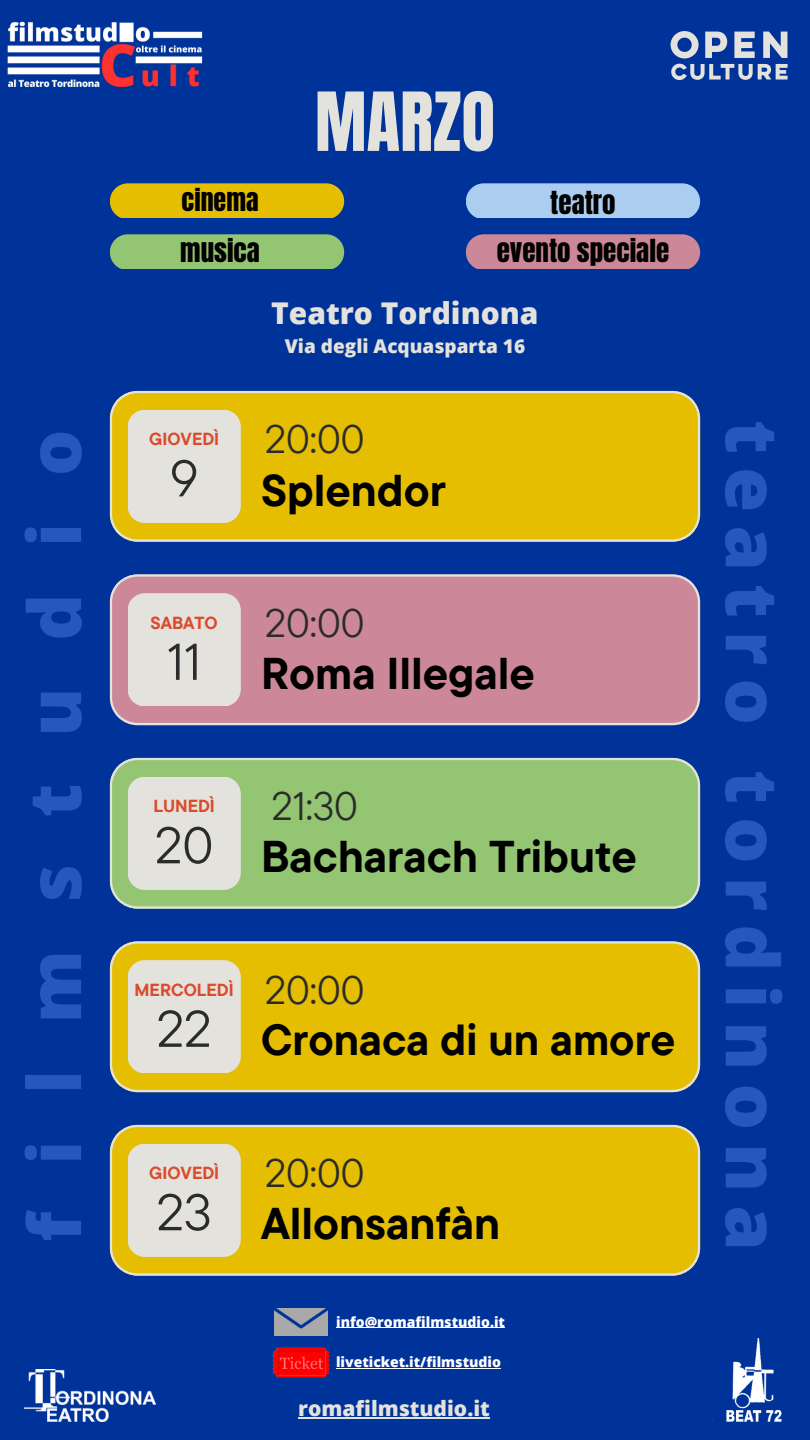
<style>
.page{position:relative;width:810px;height:1440px;background:#039}
.page>*{position:absolute;margin:0;border:0;box-sizing:border-box;transform-origin:0 0}
.t1{font:800 73px "Open Sans";letter-spacing:.18em;color:#2458bf}
.t2{font:800 73px "Open Sans";letter-spacing:.645em;color:#2458bf}
.t3{font:69.2px "Anton";color:#e4e2dd}
.t4{font:700 44.4px "TT Commons Pro";color:#000}
.t5{font:700 43.4px "TT Commons Pro";color:#000}
.t6{font:39.7px "TT Commons Pro";color:#2b2b2b}
.t7{font:800 30px "Open Sans";color:#e4e2dd}
.t8{font:27px "Anton";color:#000}
.t9{font:26px "Anton";color:#000}
.t10{font:800 21px "Open Sans";color:#e4e2dd}
.t11{font:800 19px "Open Sans";color:#e4e2dd}
.t12{font:700 17.4px "TT Commons Pro";color:#db4a2b}
.t13{font:800 14px "Open Sans";color:#fff}
</style>
<div class="page">
<div style="left:110px;top:391px;width:590px;height:151px;background:#e5be01"></div>
<div style="left:128px;top:410px;width:112px;height:113px;background:#e4e2dd"></div>
<div style="left:110px;top:574px;width:590px;height:151px;background:#c89"></div>
<div style="left:128px;top:593px;width:112px;height:113px;background:#e4e2dd"></div>
<div style="left:110px;top:758px;width:590px;height:151px;background:#93c572"></div>
<div style="left:128px;top:777px;width:112px;height:113px;background:#e4e2dd"></div>
<div style="left:110px;top:941px;width:590px;height:151px;background:#e5be01"></div>
<div style="left:128px;top:960px;width:112px;height:113px;background:#e4e2dd"></div>
<div style="left:110px;top:1125px;width:590px;height:151px;background:#e5be01"></div>
<div style="left:128px;top:1144px;width:112px;height:113px;background:#e4e2dd"></div>
<div style="left:110px;top:183px;width:234px;height:35px;background:#e5be01"></div>
<div style="left:110px;top:234px;width:234px;height:34px;background:#93c572"></div>
<div style="left:466px;top:183px;width:234px;height:35px;background:#abcdef"></div>
<div style="left:466px;top:234px;width:234px;height:34px;background:#c89"></div>
<img style="left:7px;top:21px;width:196px;height:66px">
<img style="left:712px;top:1338px;width:70px;height:84px">
<img style="left:25px;top:1369px;width:130px;height:53px">
<img style="left:275px;top:1309px;width:52px;height:27px">
<img style="left:273px;top:1348px;width:57px;height:30px">
<svg style="left:671px;top:31px;width:117px;height:49px"></svg>
<hr style="left:336px;top:1328px;width:169px;height:1px;background:#fff">
<hr style="left:336px;top:1368px;width:165px;height:1px;background:#fff">
<hr style="left:298px;top:1418px;width:192px;height:1px;background:#e4e2dd">
<h2 class="t3" style="left:315px;top:72px;width:182px">MARZO</h2>
<p class="t9" style="left:182px;top:181px;width:78px">cinema</p>
<p class="t8" style="left:550px;top:183px;width:67px">teatro</p>
<p class="t8" style="left:180px;top:232px;width:81px">musica</p>
<p class="t8" style="left:497px;top:232px;width:174px">evento speciale</p>
<p class="t7" style="left:271px;top:292px;width:269px">Teatro Tordinona</p>
<p class="t11" style="left:285px;top:333px;width:242px">Via degli Acquasparta 16</p>
<h1 class="t2" style="left:3px;top:1242px;width:814px;rotate:-90deg">filmstudio</h1>
<h1 class="t1" style="left:804px;top:420px;width:832px;rotate:90deg">teatro tordinona</h1>
<p class="t12" style="left:149px;top:428px;width:72px">GIOVEDÌ</p>
<p class="t6" style="left:265px;top:414px;width:101px">20:00</p>
<p class="t4" style="left:170px;top:461px;width:278px"><sup>9</sup> Splendor</p>
<p class="t12" style="left:151px;top:612px;width:69px">SABATO</p>
<p class="t6" style="left:265px;top:597px;width:101px">20:00</p>
<p class="t4" style="left:167px;top:645px;width:369px"><sup>11</sup> Roma Illegale</p>
<p class="t12" style="left:153px;top:795px;width:63px">LUNEDÌ</p>
<p class="t6" style="left:272px;top:781px;width:88px">21:30</p>
<p class="t4" style="left:155px;top:828px;width:483px"><sup>20</sup> Bacharach Tribute</p>
<p class="t12" style="left:135px;top:979px;width:101px">MERCOLEDÌ</p>
<p class="t6" style="left:265px;top:964px;width:101px">20:00</p>
<p class="t5" style="left:157px;top:1012px;width:520px"><sup>22</sup> Cronaca di un amore</p>
<p class="t12" style="left:149px;top:1162px;width:72px">GIOVEDÌ</p>
<p class="t6" style="left:265px;top:1148px;width:101px">20:00</p>
<p class="t4" style="left:157px;top:1195px;width:345px"><sup>23</sup> Allonsanfàn</p>
<p class="t13" style="left:336px;top:1312px;width:170px">info@romafilmstudio.it</p>
<p class="t13" style="left:336px;top:1352px;width:166px">liveticket.it/filmstudio</p>
<p class="t10" style="left:298px;top:1394px;width:193px">romafilmstudio.it</p>
</div>
